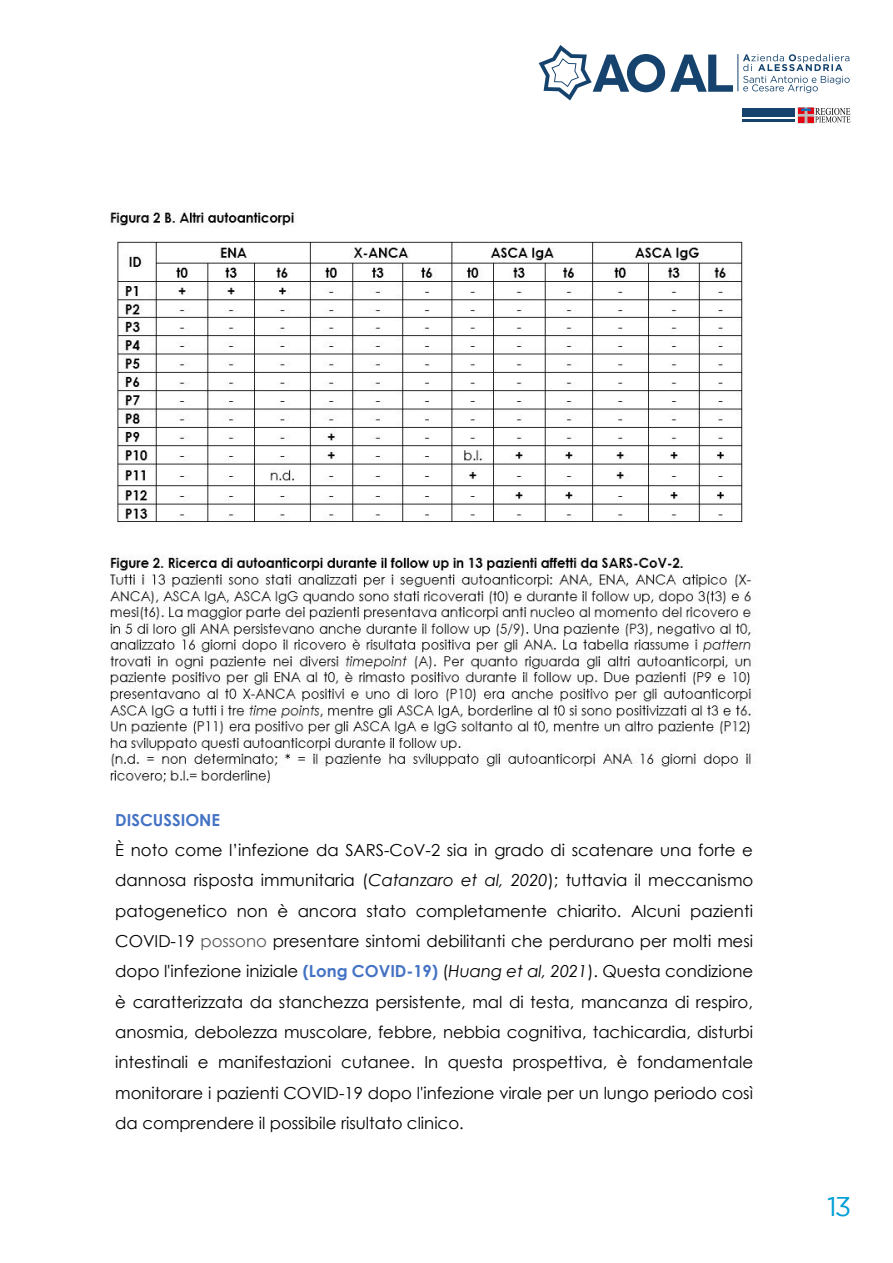
<style>
.page{position:relative;width:893px;height:1263px;background:#fff}
.page>*{position:absolute;margin:0;border:0;box-sizing:border-box;transform-origin:0 0}
.t1{font:27px "Gotham";color:#009fd6}
.t2{font:16.5px/30.3px "Century Gothic";color:#000;text-align:justify}
.t3{font:700 16.5px "Century Gothic";color:#4472c4}
.s1{font-style:italic}
.s2{color:#575756}
.s3{font-weight:700;color:#4472c4}
</style>
<div class="page">
<svg style="left:539px;top:45px;width:194px;height:55px"></svg>
<hr style="left:738px;top:54px;width:1px;height:37px;background:#15436d">
<svg style="left:743px;top:54px;width:107px;height:39px"></svg>
<div style="left:798px;top:107px;width:16px;height:16px;border:1px solid #bcbcbc"></div>
<svg style="left:799px;top:108px;width:51px;height:14px"></svg>
<div style="left:742px;top:109px;width:53px;height:8px;background:#15436d"></div>
<hr style="left:742px;top:119px;width:53px;height:3px;background:#15436d">
<img style="left:110px;top:209px;width:644px;height:574px">
<p class="t3" style="left:115px;top:807px;width:106px">DISCUSSIONE</p>
<p class="t2" style="left:115px;top:835px;width:640px">È noto come l’infezione da SARS-CoV-2 sia in grado di scatenare una forte e dannosa risposta immunitaria (<span class="s1">Catanzaro et al, 2020</span>); tuttavia il meccanismo patogenetico non è ancora stato completamente chiarito. Alcuni pazienti COVID-19 <span class="s2">possono</span> presentare sintomi debilitanti che perdurano per molti mesi dopo l'infezione iniziale <span class="s3">(Long COVID-19)</span> (<span class="s1">Huang et al, 2021</span>). Questa condizione è caratterizzata da stanchezza persistente, mal di testa, mancanza di respiro, anosmia, debolezza muscolare, febbre, nebbia cognitiva, tachicardia, disturbi intestinali e manifestazioni cutanee. In questa prospettiva, è fondamentale monitorare i pazienti COVID-19 dopo l'infezione virale per un lungo periodo così da comprendere il possibile risultato clinico.</p>
<h1 class="t1" style="left:827px;top:1191px;width:26px">13</h1>
</div>
